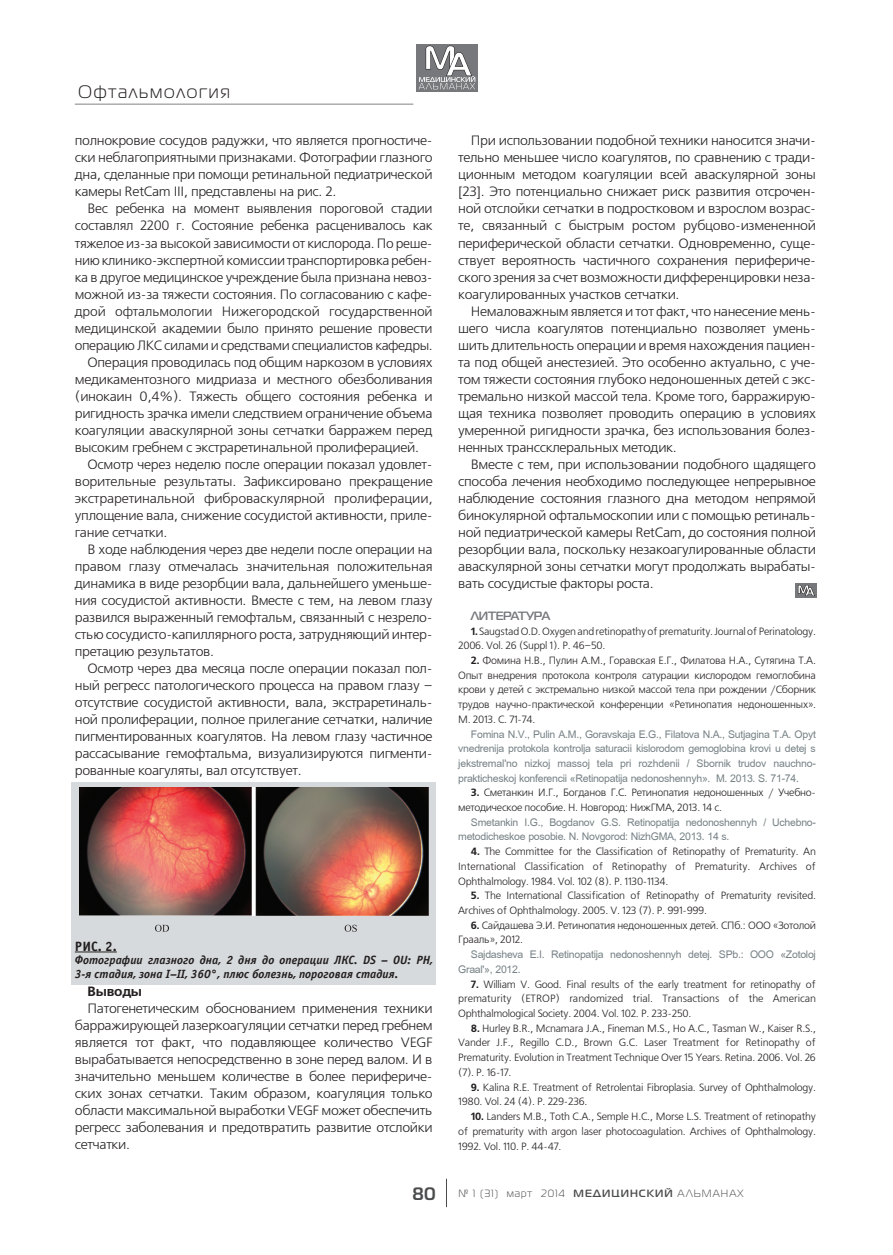
<style>
.page{position:relative;width:893px;height:1255px;background:#fff}
.page>*{position:absolute;margin:0;border:0;box-sizing:border-box;transform-origin:0 0}
.t1{font:18px "Magistral C";letter-spacing:.1em;color:#231f20}
.t2{font:700 18px "Magistral C";color:#4b4c4d}
.Text_11{font:13.5px/17px "Free Set C";letter-spacing:-.025em;color:#231f20;text-align:justify}
.ТАБ_И_РИС_НОВЫЕ{font:700 13.5px "Officina Sans C";color:#231f20}
.Text_11-2{font:700 13.5px "Free Set C";letter-spacing:-.025em;color:#231f20}
.ТАБ_И_РИС_НОВЫЕ-2{font:italic 700 12px/13.5px "Officina Sans C";color:#231f20}
.Lit{font:700 12px "Magistral C";letter-spacing:-.025em;color:#76787b}
.Literatura{font:10.5px/14.7px "Free Set C";letter-spacing:-.025em;color:#231f20}
.Literatura-2{font:10.5px/14.7px "Arial";letter-spacing:-.025em;color:#778286}
.t3{font:10.5px "Magistral C";letter-spacing:.1em;color:#4b4c4d}
.s1{font-weight:700}
</style>
<div class="page">
<div style="left:417px;top:44px;width:61px;height:48px;background:#76787b"></div>
<svg style="left:419px;top:45px;width:56px;height:44px"></svg>
<hr style="left:75px;top:104px;width:338px;height:1px;background:#808285">
<svg style="left:446px;top:1178px;width:1px;height:28px"></svg>
<div style="left:71px;top:782px;width:365px;height:202px;background:#d7dadc"></div>
<hr style="left:75px;top:951px;width:42px;height:1px;background:#231f20">
<img style="left:79px;top:787px;width:349px;height:128px">
<svg style="left:155px;top:924px;width:14px;height:7px"></svg>
<svg style="left:345px;top:924px;width:12px;height:7px"></svg>
<div style="left:795px;top:583px;width:21px;height:14px;background:#76787b"></div>
<svg style="left:798px;top:585px;width:16px;height:11px"></svg>
<h1 class="t1" style="left:78px;top:83px;width:153px">Офтальмология</h1>
<p class="Text_11" style="left:75px;top:133px;width:359px">полнокровие сосудов радужки, что является прогностиче&shy;ски неблагоприятными признаками. Фотографии глазного дна, сделанные при помощи ретинальной педиатрической камеры RetCam III, представлены на рис. 2.</p>
<p class="Text_11" style="left:75px;top:201px;width:359px;text-indent:13px">Вес ребенка на момент выявления пороговой стадии составлял 2200 г. Состояние ребенка расценивалось как тяжелое из-за высокой зависимости от кислорода. По реше&shy;нию клинико-экспертной комиссии транспортировка ребен&shy;ка в другое медицинское учреждение была признана невоз&shy;можной из-за тяжести состояния. По согласованию с кафе&shy;дрой офтальмологии Нижегородской государственной медицинской академии было принято решение провести операцию ЛКС силами и средствами специалистов кафедры.</p>
<p class="Text_11" style="left:75px;top:354px;width:359px;text-indent:13px">Операция проводилась под общим наркозом в условиях медикаментозного мидриаза и местного обезболивания (инокаин 0,4%). Тяжесть общего состояния ребенка и ригидность зрачка имели следствием ограничение объема коагуляции аваскулярной зоны сетчатки барражем перед высоким гребнем с экстраретинальной пролиферацией.</p>
<p class="Text_11" style="left:75px;top:456px;width:359px;text-indent:13px">Осмотр через неделю после операции показал удовлет&shy;ворительные результаты. Зафиксировано прекращение экстраретинальной фиброваскулярной пролиферации, уплощение вала, снижение сосудистой активности, приле&shy;гание сетчатки.</p>
<p class="Text_11" style="left:75px;top:541px;width:359px;text-indent:13px">В ходе наблюдения через две недели после операции на правом глазу отмечалась значительная положительная динамика в виде резорбции вала, дальнейшего уменьше&shy;ния сосудистой активности. Вместе с тем, на левом глазу развился выраженный гемофтальм, связанный с незрело&shy;стью сосудисто-капиллярного роста, затрудняющий интер&shy;претацию результатов.</p>
<p class="Text_11" style="left:75px;top:660px;width:359px;text-indent:13px">Осмотр через два месяца после операции показал пол&shy;ный регресс патологического процесса на правом глазу – отсутствие сосудистой активности, вала, экстраретиналь&shy;ной пролиферации, полное прилегание сетчатки, наличие пигментированных коагулятов. На левом глазу частичное рассасывание гемофтальма, визуализируются пигменти&shy;рованные коагуляты, вал отсутствует.</p>
<p class="ТАБ_И_РИС_НОВЫЕ" style="left:75px;top:938px;width:43px">РИС. 2.</p>
<p class="ТАБ_И_РИС_НОВЫЕ-2" style="left:75px;top:953px;width:359px">Фотографии глазного дна, 2 дня до операции ЛКС. DS – OU: РН,<br>3-я стадия, зона I–II, 360°, плюс болезнь, пороговая стадия.</p>
<p class="Text_11-2" style="left:88px;top:983px;width:56px">Выводы</p>
<p class="Text_11" style="left:75px;top:1000px;width:359px;text-indent:13px">Патогенетическим обоснованием применения техники барражирующей лазеркоагуляции сетчатки перед гребнем является тот факт, что подавляющее количество VEGF вырабатывается непосредственно в зоне перед валом. И в значительно меньшем количестве в более перифериче&shy;ских зонах сетчатки. Таким образом, коагуляция только области максимальной выработки VEGF может обеспечить регресс заболевания и предотвратить развитие отслойки сетчатки.</p>
<p class="Text_11" style="left:458px;top:133px;width:359px;text-indent:13px">При использовании подобной техники наносится значи&shy;тельно меньшее число коагулятов, по сравнению с тради&shy;ционным методом коагуляции всей аваскулярной зоны [23]. Это потенциально снижает риск развития отсрочен&shy;ной отслойки сетчатки в подростковом и взрослом возрас&shy;те, связанный с быстрым ростом рубцово-измененной периферической области сетчатки. Одновременно, суще&shy;ствует вероятность частичного сохранения перифериче&shy;ского зрения за счет возможности дифференцировки неза&shy;коагулированных участков сетчатки.</p>
<p class="Text_11" style="left:458px;top:303px;width:359px;text-indent:13px">Немаловажным является и тот факт, что нанесение мень&shy;шего числа коагулятов потенциально позволяет умень&shy;шить длительность операции и время нахождения пациен&shy;та под общей анестезией. Это особенно актуально, с уче&shy;том тяжести состояния глубоко недоношенных детей с экс&shy;тремально низкой массой тела. Кроме того, барражирую&shy;щая техника позволяет проводить операцию в условиях умеренной ригидности зрачка, без использования болез&shy;ненных транссклеральных методик.</p>
<p class="Text_11" style="left:458px;top:456px;width:359px;text-indent:13px">Вместе с тем, при использовании подобного щадящего способа лечения необходимо последующее непрерывное наблюдение состояния глазного дна методом непрямой бинокулярной офтальмоскопии или с помощью ретиналь&shy;ной педиатрической камеры RetCam, до состояния полной резорбции вала, поскольку незакоагулированные области аваскулярной зоны сетчатки могут продолжать вырабаты&shy;вать сосудистые факторы роста.</p>
<p class="Lit" style="left:471px;top:608px;width:81px">ЛИТЕРАТУРА</p>
<p class="Literatura" style="left:458px;top:624px;width:359px;text-indent:13px"><span class="s1">1.</span> Saugstad O.D. Oxygen and retinopathy of prematurity. Journal of Perinatology.<br>2006. Vol. 26 (Suppl 1). P. 46–50.</p>
<p class="Literatura" style="left:458px;top:653px;width:359px;text-align:justify;text-indent:13px"><span class="s1">2.</span> Фомина Н.В., Пулин А.М., Горавская Е.Г., Филатова Н.А., Сутягина Т.А.<br>Опыт внедрения протокола контроля сатурации кислородом гемоглобина крови у детей с экстремально низкой массой тела при рождении /Сборник трудов научно-практической конференции «Ретинопатия недоношенных».<br>М. 2013. С. 71-74.</p>
<p class="Literatura-2" style="left:458px;top:726px;width:359px;text-align:justify;text-indent:13px">Fomina N.V., Pulin A.M., Goravskaja E.G., Filatova N.A., Sutjagina T.A. Opyt vnedrenija protokola kontrolja saturacii kislorodom gemoglobina krovi u detej s jekstremal'no nizkoj massoj tela pri rozhdenii / Sbornik trudov nauchno&shy;prakticheskoj konferencii «Retinopatija nedonoshennyh». М. 2013. S. 71-74.</p>
<p class="Literatura" style="left:458px;top:785px;width:359px;text-indent:13px"><span class="s1">3.</span> Сметанкин И.Г., Богданов Г.С. Ретинопатия недоношенных / Учебно&shy;методическое пособие. Н. Новгород: НижГМА, 2013. 14 с.</p>
<p class="Literatura-2" style="left:458px;top:814px;width:359px;text-indent:13px">Smetankin I.G., Bogdanov G.S. Retinopatija nedonoshennyh / Uchebno&shy;metodicheskoe posobie. N. Novgorod: NizhGMA, 2013. 14 s.</p>
<p class="Literatura" style="left:458px;top:844px;width:359px;text-align:justify;text-indent:13px"><span class="s1">4.</span> The Committee for the Classification of Retinopathy of Prematurity. An International Classification of Retinopathy of Prematurity. Archives of Ophthalmology. 1984. Vol. 102 (8). P. 1130-1134.</p>
<p class="Literatura" style="left:458px;top:888px;width:359px;text-indent:13px"><span class="s1">5.</span> The International Classification of Retinopathy of Prematurity revisited.<br>Archives of Ophthalmology. 2005. V. 123 (7). P. 991-999.</p>
<p class="Literatura" style="left:458px;top:918px;width:359px;text-indent:13px"><span class="s1">6.</span> Сайдашева Э.И. Ретинопатия недоношенных детей. СПб.: ООО «Зотолой<br>Грааль», 2012.</p>
<p class="Literatura-2" style="left:458px;top:947px;width:359px;text-indent:13px">Sajdasheva E.I. Retinopatija nedonoshennyh detej. SPb.: OOO «Zotoloj<br>Graal'», 2012.</p>
<p class="Literatura" style="left:458px;top:977px;width:359px;text-align:justify;text-indent:13px"><span class="s1">7.</span> William V. Good. Final results of the early treatment for retinopathy of prematurity (ETROP) randomized trial. Transactions of the American Ophthalmological Society. 2004. Vol. 102. P. 233-250.</p>
<p class="Literatura" style="left:458px;top:1021px;width:359px;text-align:justify;text-indent:13px"><span class="s1">8.</span> Hurley B.R., Mcnamara J.A., Fineman M.S., Ho A.C., Tasman W., Kaiser R.S., Vander J.F., Regillo C.D., Brown G.C. Laser Treatment for Retinopathy of Prematurity. Evolution in Treatment Technique Over 15 Years. Retina. 2006. Vol. 26 (7). P. 16-17.</p>
<p class="Literatura" style="left:458px;top:1079px;width:359px;text-indent:13px"><span class="s1">9.</span> Kalina R.E. Treatment of Retrolentai Fibroplasia. Survey of Ophthalmology.<br>1980. Vol. 24 (4). P. 229-236.</p>
<p class="Literatura" style="left:458px;top:1109px;width:359px;text-align:justify;text-indent:13px"><span class="s1">10.</span> Landers M.B., Toth C.A., Semple H.C., Morse L.S. Treatment of retinopathy of prematurity with argon laser photocoagulation. Archives of Ophthalmology.<br>1992. Vol. 110. P. 44-47.</p>
<h1 class="t2" style="left:413px;top:1182px;width:24px">80</h1>
<p class="t3" style="left:458px;top:1187px;width:286px">№ 1 (31) март 2014 <span class="s1">МЕДИЦИНСКИЙ</span> АЛЬМАНАХ</p>
</div>
